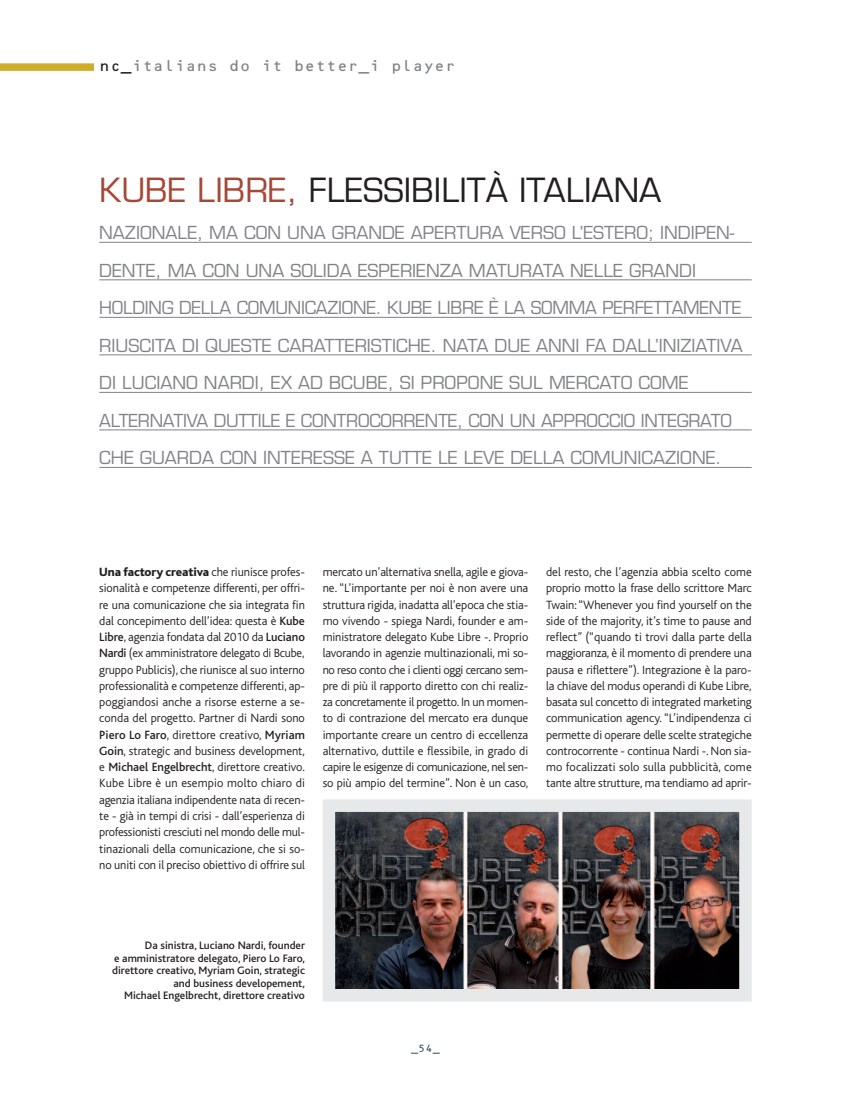
<style>
.page{position:relative;width:851px;height:1099px;background:#fff}
.page>*{position:absolute;margin:0;border:0;box-sizing:border-box;transform-origin:0 0}
.t1{font:32.5px "Eurostile";color:#231f20}
.t2{font:17.5px/37.5px "Eurostile";color:#808285}
.t3{font:15px "Microscan B";color:#808285}
.t4{font:300 12.5px/16.2px "Bliss";letter-spacing:-.01em;color:#231f20;text-align:justify}
.t5{font:500 11.25px/12.5px "Bliss";color:#231f20;text-align:right}
.t6{font:10px "Microscan B";color:#3d5065}
.s1{color:#231f20}
.s2{color:#a74736}
.s3{font-weight:800}
.s4{font-weight:500}
</style>
<div class="page">
<div style="left:0;top:63px;width:94px;height:8px;background:#d1ab2a"></div>
<img style="left:335px;top:812px;width:403px;height:176px">
<div style="left:322px;top:799px;width:429px;height:202px;border:12px solid #e7e8e9"></div>
<hr style="left:99px;top:242px;width:652px;height:1px;background:#808285">
<hr style="left:99px;top:279px;width:652px;height:1px;background:#808285">
<hr style="left:99px;top:317px;width:652px;height:1px;background:#808285">
<hr style="left:99px;top:354px;width:652px;height:1px;background:#808285">
<hr style="left:99px;top:392px;width:652px;height:1px;background:#808285">
<hr style="left:99px;top:429px;width:652px;height:1px;background:#808285">
<hr style="left:99px;top:467px;width:652px;height:1px;background:#808285">
<p class="t3" style="left:99px;top:57px;width:358px"><span class="s1">nc_</span>italians do it better_i player</p>
<h1 class="t1" style="left:99px;top:177px;width:563px"><span class="s2">KUBE LIBRE,</span> FLESSIBILITÀ ITALIANA</h1>
<p class="t2" style="left:99px;top:216px;width:645px">NAZIONALE, MA CON UNA GRANDE APERTURA VERSO L’ESTERO; INDIPEN-DENTE, MA CON UNA SOLIDA ESPERIENZA MATURATA NELLE GRANDI HOLDING DELLA COMUNICAZIONE. KUBE LIBRE È LA SOMMA PERFETTAMENTE RIUSCITA DI QUESTE CARATTERISTICHE. NATA DUE ANNI FA DALL’INIZIATIVA DI LUCIANO NARDI, EX AD BCUBE, SI PROPONE SUL MERCATO COME ALTERNATIVA DUTTILE E CONTROCORRENTE, CON UN APPROCCIO INTEGRATO CHE GUARDA CON INTERESSE A TUTTE LE LEVE DELLA COMUNICAZIONE.</p>
<p class="t4" style="left:99px;top:565px;width:207px"><span class="s3">Una factory creativa</span> che riunisce profes&shy;sionalità e competenze differenti, per offri&shy;re una comunicazione che sia integrata fin dal concepimento dell’idea: questa è <span class="s4">Kube Libre</span>, agenzia fondata dal 2010 da <span class="s4">Luciano Nardi</span> (ex amministratore delegato di Bcube, gruppo Publicis), che riunisce al suo interno professionalità e competenze differenti, ap&shy;poggiandosi anche a risorse esterne a se&shy;conda del progetto. Partner di Nardi sono <span class="s4">Piero Lo Faro</span>, direttore creativo, <span class="s4">Myriam Goin</span>, strategic and business development, e <span class="s4">Michael Engelbrecht</span>, direttore creativo.<br>Kube Libre è un esempio molto chiaro di agenzia italiana indipendente nata di recen&shy;te - già in tempi di crisi - dall’esperienza di professionisti cresciuti nel mondo delle mul&shy;tinazionali della comunicazione, che si so&shy;no uniti con il preciso obiettivo di offrire sul</p>
<p class="t4" style="left:322px;top:565px;width:207px">mercato un’alternativa snella, agile e giova&shy;ne. “L’importante per noi è non avere una struttura rigida, inadatta all’epoca che stia&shy;mo vivendo - spiega Nardi, founder e am&shy;ministratore delegato Kube Libre -. Proprio lavorando in agenzie multinazionali, mi so&shy;no reso conto che i clienti oggi cercano sem&shy;pre di più il rapporto diretto con chi realiz&shy;za concretamente il progetto. In un momen&shy;to di contrazione del mercato era dunque importante creare un centro di eccellenza alternativo, duttile e flessibile, in grado di capire le esigenze di comunicazione, nel sen&shy;so più ampio del termine”. Non è un caso,</p>
<p class="t4" style="left:546px;top:565px;width:207px">del resto, che l’agenzia abbia scelto come proprio motto la frase dello scrittore Marc Twain:“Whenever you find yourself on the side of the majority, it’s time to pause and reflect” (“quando ti trovi dalla parte della maggioranza, è il momento di prendere una pausa e riflettere”). Integrazione è la paro&shy;la chiave del modus operandi di Kube Libre, basata sul concetto di integrated marketing communication agency. “L’indipendenza ci permette di operare delle scelte strategiche controcorrente - continua Nardi -. Non sia&shy;mo focalizzati solo sulla pubblicità, come tante altre strutture, ma tendiamo ad aprir-</p>
<p class="t5" style="left:112px;top:940px;width:194px">Da sinistra, Luciano Nardi, founder<br>e amministratore delegato, Piero Lo Faro, direttore creativo, Myriam Goin, strategic and business developement,<br>Michael Engelbrecht, direttore creativo</p>
<p class="t6" style="left:411px;top:1042px;width:30px">_54_</p>
</div>
